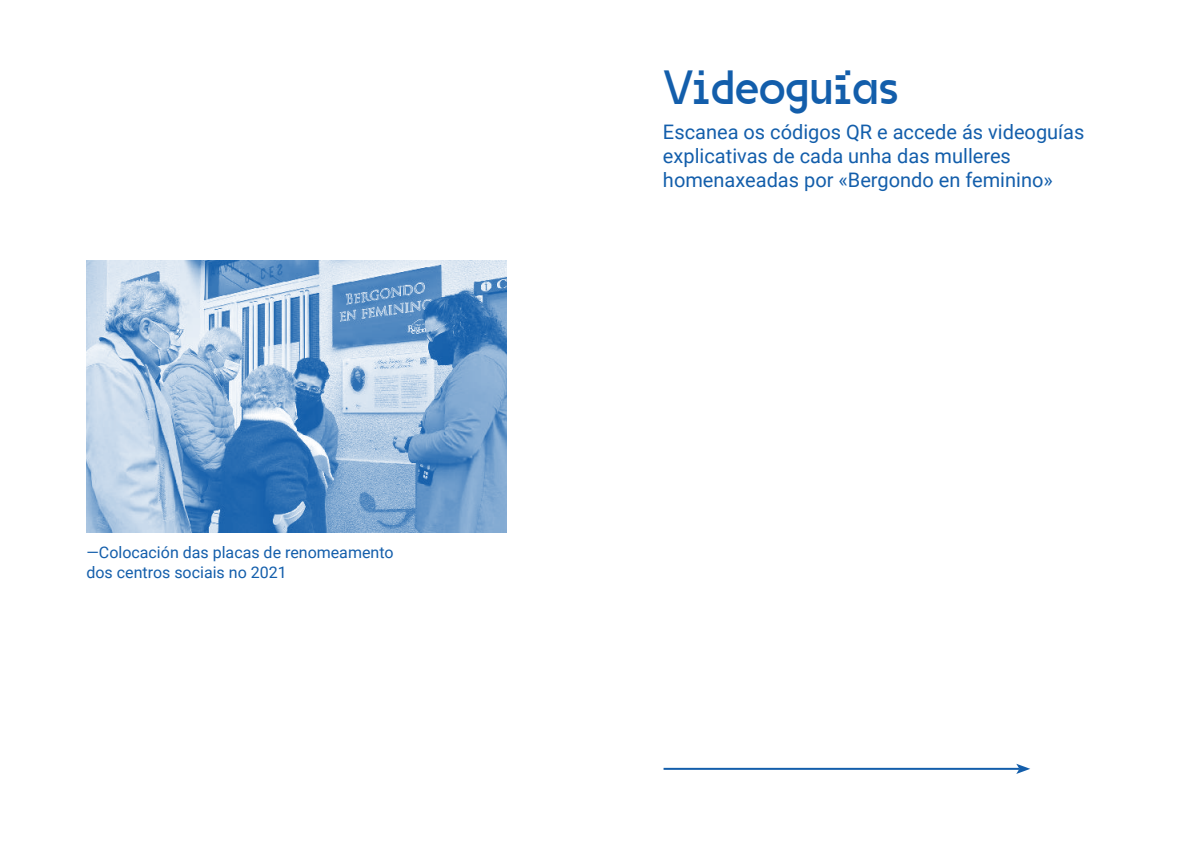
<style>
.page{position:relative;width:1191px;height:842px;background:#fff}
.page>*{position:absolute;margin:0;border:0;box-sizing:border-box;transform-origin:0 0}
.t1{font:48px "VG5000";color:#135eab}
.t2{font:20px/24px "Roboto";color:#135eab}
.t3{font:16px/20px "Roboto";color:#135eab}
</style>
<div class="page">
<hr style="left:663px;top:768px;width:356px;height:2px;background:#135eab">
<svg style="left:1016px;top:764px;width:14px;height:10px"></svg>
<img style="left:86px;top:260px;width:420px;height:272px">
<p class="t3" style="left:86px;top:542px;width:308px">—Colocación das placas de renomeamento dos centros sociais no 2021</p>
<h1 class="t1" style="left:663px;top:59px;width:237px">Videoguías</h1>
<p class="t2" style="left:663px;top:119px;width:423px">Escanea os códigos QR e accede ás videoguías explicativas de cada unha das mulleres homenaxeadas por «Bergondo en feminino»</p>
</div>
